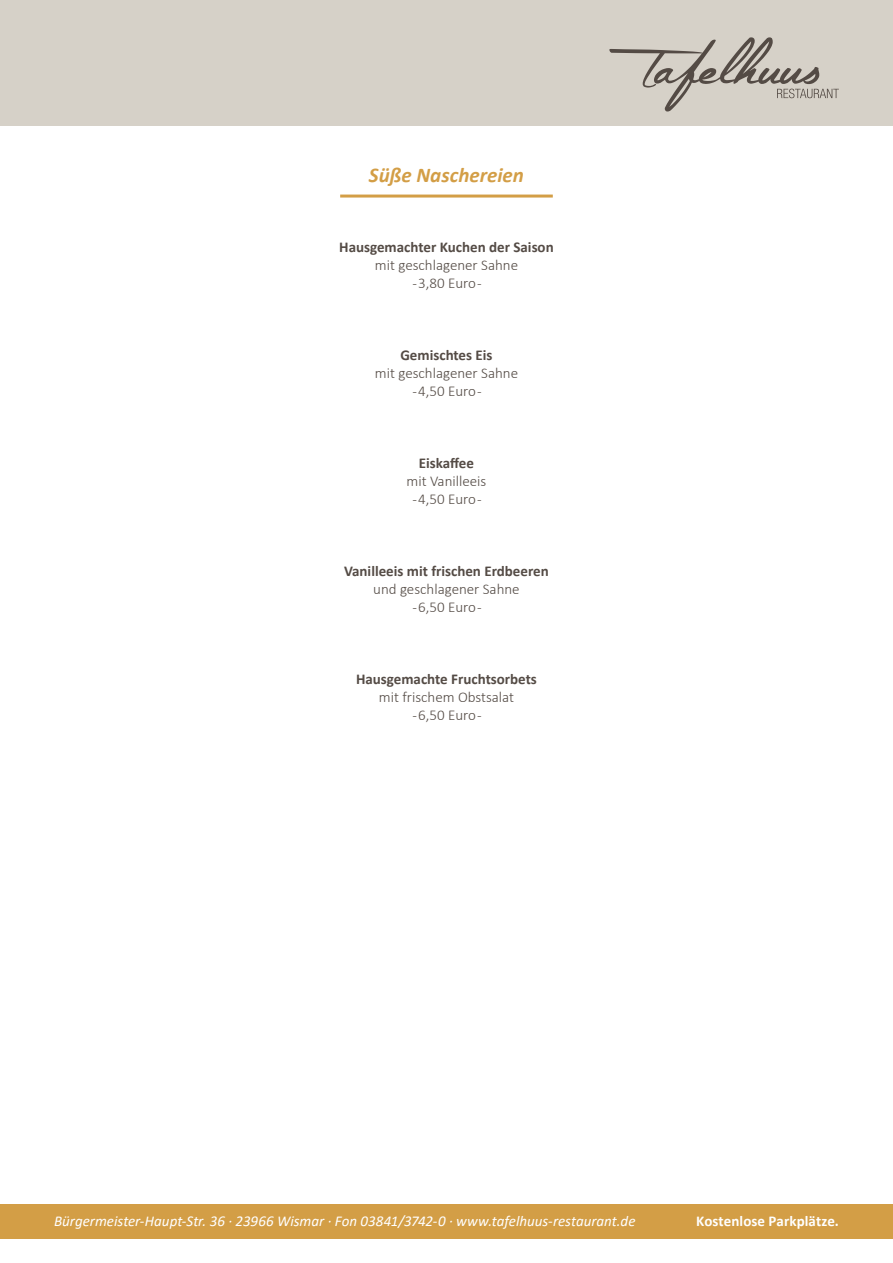
<style>
.page{position:relative;width:893px;height:1263px;background:#fff}
.page>*{position:absolute;margin:0;border:0;box-sizing:border-box;transform-origin:0 0}
.t1{font:italic 700 21px "Calibri";color:#d39e46}
.t2{font:300 15px "Calibri";color:#544b45}
.t3{font:700 15px "Calibri";color:#544b45}
.t4{font:italic 15px "Calibri";color:#fff}
.t5{font:700 15px "Calibri";letter-spacing:.005em;color:#fff}
</style>
<div class="page">
<div style="left:0;top:0;width:893px;height:125px;background:#d6d1c8"></div>
<div style="left:0;top:1204px;width:893px;height:34px;background:#d39e46"></div>
<svg style="left:609px;top:37px;width:230px;height:75px"></svg>
<hr style="left:340px;top:195px;width:213px;height:3px;background:#d39e46">
<h1 class="t1" style="left:369px;top:160px;width:156px">Süße Naschereien</h1>
<p class="t3" style="left:339px;top:236px;width:216px">Hausgemachter Kuchen der Saison</p>
<p class="t2" style="left:375px;top:256px;width:145px">mit geschlagener Sahne</p>
<p class="t2" style="left:412px;top:274px;width:71px">- 3,80 Euro -</p>
<p class="t3" style="left:400px;top:344px;width:94px">Gemischtes Eis</p>
<p class="t2" style="left:375px;top:364px;width:145px">mit geschlagener Sahne</p>
<p class="t2" style="left:412px;top:382px;width:71px">- 4,50 Euro -</p>
<p class="t3" style="left:419px;top:452px;width:57px">Eiskaffee</p>
<p class="t2" style="left:407px;top:472px;width:81px">mit Vanilleeis</p>
<p class="t2" style="left:412px;top:490px;width:71px">- 4,50 Euro -</p>
<p class="t3" style="left:344px;top:560px;width:206px">Vanilleeis mit frischen Erdbeeren</p>
<p class="t2" style="left:373px;top:580px;width:148px">und geschlagener Sahne</p>
<p class="t2" style="left:412px;top:598px;width:71px">- 6,50 Euro -</p>
<p class="t3" style="left:356px;top:668px;width:182px">Hausgemachte Fruchtsorbets</p>
<p class="t2" style="left:379px;top:688px;width:137px">mit frischem Obstsalat</p>
<p class="t2" style="left:412px;top:706px;width:71px">- 6,50 Euro -</p>
<p class="t4" style="left:54px;top:1210px;width:583px">Bürgermeister-Haupt-Str. 36 · 23966 Wismar · Fon 03841/3742-0 · www.tafelhuus-restaurant.de</p>
<p class="t5" style="left:696px;top:1210px;width:144px">Kostenlose Parkplätze.</p>
</div>
